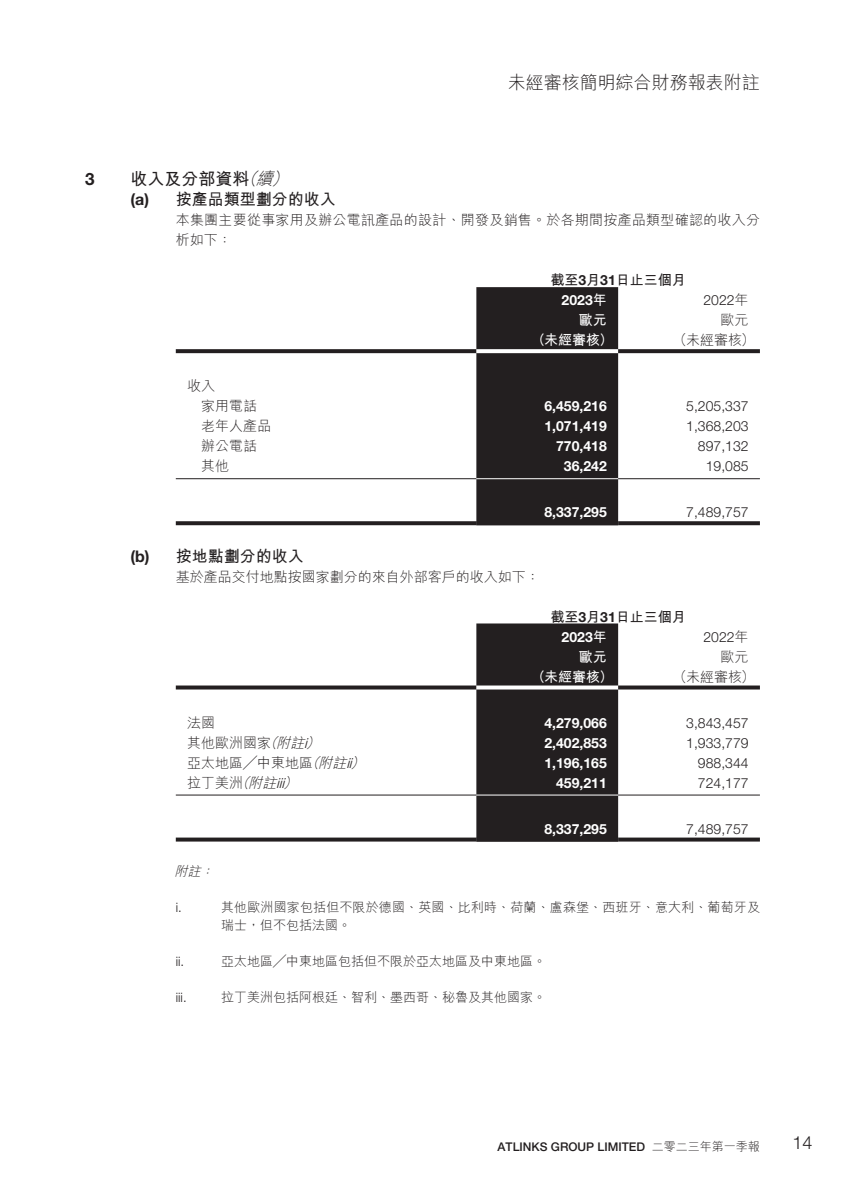
<style>
.page{position:relative;width:845px;height:1191px;background:#fff}
.page>*{position:absolute;margin:0;border:0;box-sizing:border-box;transform-origin:0 0}
.t1{font:300 18px "M Hei HK";color:#231f20}
.t2{font:300 18px "Helvetica Neue LT Std";color:#231f20}
.t3{font:700 17px "M Hei HK";color:#231f20}
.t4{font:700 17px "Helvetica Neue LT Std";color:#231f20}
.t5{font:700 16px "M Hei HK";color:#231f20}
.t6{font:300 14px/20px "M Hei HK";color:#231f20}
.t7{font:700 14px "Helvetica Neue LT Std";color:#fff}
.t8{font:300 14px "Helvetica Neue LT Std";color:#231f20}
.t9{font:300 14px/20px "M Hei HK";letter-spacing:.02em;color:#231f20}
.t10{font:700 14px "M Hei HK";color:#231f20}
.t11{font:700 14px "M Hei HK";color:#fff}
.t12{font:300 13px/18px "M Hei HK";color:#231f20}
.t13{font:300 13px "Helvetica Neue LT Std";color:#231f20}
.t14{font:italic 300 13px "M Hei HK";color:#231f20}
.t15{font:500 12px "Helvetica Neue LT Std";color:#231f20}
.s1{font-weight:300;font-style:italic}
.s2{font-family:"Helvetica Neue LT Std"}
.s3{font-family:"M Hei HK"}
.s4{font-style:italic}
.s5{font-family:"Helvetica Neue LT Std";font-style:italic}
.s6{font-family:"M Hei HK";font-weight:300}
</style>
<div class="page">
<div style="left:476px;top:287px;width:142px;height:234px;background:#231f20"></div>
<svg style="left:176px;top:349px;width:300px;height:4px"></svg>
<svg style="left:476px;top:349px;width:142px;height:4px"></svg>
<svg style="left:618px;top:349px;width:142px;height:4px"></svg>
<hr style="left:176px;top:478px;width:300px;height:1px;background:#231f20">
<hr style="left:476px;top:478px;width:142px;height:1px;background:#fff">
<hr style="left:618px;top:478px;width:142px;height:1px;background:#231f20">
<svg style="left:176px;top:521px;width:300px;height:4px"></svg>
<hr style="left:476px;top:521px;width:142px;height:4px;background:#231f20">
<svg style="left:618px;top:521px;width:142px;height:4px"></svg>
<div style="left:476px;top:623px;width:142px;height:214px;background:#231f20"></div>
<svg style="left:176px;top:685px;width:300px;height:4px"></svg>
<svg style="left:476px;top:685px;width:142px;height:4px"></svg>
<svg style="left:618px;top:685px;width:142px;height:4px"></svg>
<hr style="left:176px;top:794px;width:300px;height:1px;background:#231f20">
<hr style="left:476px;top:794px;width:142px;height:1px;background:#fff">
<hr style="left:618px;top:794px;width:142px;height:1px;background:#231f20">
<svg style="left:176px;top:837px;width:300px;height:4px"></svg>
<hr style="left:476px;top:837px;width:142px;height:4px;background:#231f20">
<svg style="left:618px;top:837px;width:142px;height:4px"></svg>
<h1 class="t1" style="left:508px;top:70px;width:253px">未經審核簡明綜合財務報表附註</h1>
<h2 class="t4" style="left:85px;top:169px;width:11px">3</h2>
<h2 class="t3" style="left:130px;top:167px;width:165px">收入及分部資料<span class="s1">（續）</span></h2>
<p class="t5" style="left:130px;top:188px;width:207px"><span class="s2">(a)</span> 按產品類型劃分的收入</p>
<p class="t9" style="left:176px;top:210px;width:586px">本集團主要從事家用及辦公電訊產品的設計、開發及銷售。於各期間按產品類型確認的收入分析如下：</p>
<p class="t10" style="left:550px;top:270px;width:137px">截至<span class="s2">3</span>月<span class="s2">31</span>日止三個月</p>
<p class="t7" style="left:561px;top:292px;width:47px">2023<span class="s3">年</span></p>
<p class="t8" style="left:703px;top:292px;width:47px">2022<span class="s3">年</span></p>
<p class="t11" style="left:579px;top:310px;width:29px">歐元</p>
<p class="t6" style="left:720px;top:310px;width:29px">歐元</p>
<p class="t11" style="left:531px;top:330px;width:83px">（未經審核）</p>
<p class="t6" style="left:673px;top:330px;width:83px">（未經審核）</p>
<p class="t6" style="left:201px;top:376px;width:57px;text-indent:-14px">收入<br>家用電話</p>
<p class="t7" style="left:544px;top:398px;width:64px">6,459,216</p>
<p class="t8" style="left:686px;top:398px;width:64px">5,205,337</p>
<p class="t6" style="left:201px;top:416px;width:71px">老年人產品</p>
<p class="t7" style="left:544px;top:418px;width:64px">1,071,419</p>
<p class="t8" style="left:686px;top:418px;width:64px">1,368,203</p>
<p class="t6" style="left:201px;top:436px;width:57px">辦公電話</p>
<p class="t7" style="left:556px;top:438px;width:52px">770,418</p>
<p class="t8" style="left:698px;top:438px;width:52px">897,132</p>
<p class="t6" style="left:201px;top:456px;width:29px">其他</p>
<p class="t7" style="left:564px;top:458px;width:44px">36,242</p>
<p class="t8" style="left:706px;top:458px;width:44px">19,085</p>
<p class="t7" style="left:544px;top:504px;width:64px">8,337,295</p>
<p class="t8" style="left:686px;top:504px;width:64px">7,489,757</p>
<p class="t5" style="left:130px;top:544px;width:175px"><span class="s2">(b)</span> 按地點劃分的收入</p>
<p class="t6" style="left:176px;top:566px;width:365px">基於產品交付地點按國家劃分的來自外部客戶的收入如下：</p>
<p class="t10" style="left:550px;top:606px;width:137px">截至<span class="s2">3</span>月<span class="s2">31</span>日止三個月</p>
<p class="t7" style="left:561px;top:628px;width:47px">2023<span class="s3">年</span></p>
<p class="t8" style="left:703px;top:628px;width:47px">2022<span class="s3">年</span></p>
<p class="t11" style="left:579px;top:646px;width:29px">歐元</p>
<p class="t6" style="left:720px;top:646px;width:29px">歐元</p>
<p class="t11" style="left:531px;top:666px;width:83px">（未經審核）</p>
<p class="t6" style="left:673px;top:666px;width:83px">（未經審核）</p>
<p class="t6" style="left:187px;top:712px;width:29px">法國</p>
<p class="t7" style="left:544px;top:714px;width:64px">4,279,066</p>
<p class="t8" style="left:686px;top:714px;width:64px">3,843,457</p>
<p class="t6" style="left:187px;top:732px;width:139px">其他歐洲國家<span class="s4">（附註</span><span class="s5">i</span><span class="s4">）</span></p>
<p class="t7" style="left:544px;top:734px;width:64px">2,402,853</p>
<p class="t8" style="left:686px;top:734px;width:64px">1,933,779</p>
<p class="t6" style="left:187px;top:752px;width:184px">亞太地區╱中東地區<span class="s4">（附註</span><span class="s5">ii</span><span class="s4">）</span></p>
<p class="t7" style="left:544px;top:754px;width:64px">1,196,165</p>
<p class="t8" style="left:698px;top:754px;width:52px">988,344</p>
<p class="t6" style="left:187px;top:772px;width:116px">拉丁美洲<span class="s4">（附註</span><span class="s5">iii</span><span class="s4">）</span></p>
<p class="t7" style="left:556px;top:774px;width:52px">459,211</p>
<p class="t8" style="left:698px;top:774px;width:52px">724,177</p>
<p class="t7" style="left:544px;top:820px;width:64px">8,337,295</p>
<p class="t8" style="left:686px;top:820px;width:64px">7,489,757</p>
<p class="t14" style="left:174px;top:862px;width:45px">附註：</p>
<p class="t13" style="left:176px;top:899px;width:8px">i.</p>
<p class="t12" style="left:221px;top:897px;width:540px">其他歐洲國家包括但不限於德國、英國、比利時、荷蘭、盧森堡、西班牙、意大利、葡萄牙及瑞士，但不包括法國。</p>
<p class="t13" style="left:176px;top:953px;width:10px">ii.</p>
<p class="t12" style="left:221px;top:951px;width:326px">亞太地區╱中東地區包括但不限於亞太地區及中東地區。</p>
<p class="t13" style="left:176px;top:989px;width:12px">iii.</p>
<p class="t12" style="left:221px;top:987px;width:326px">拉丁美洲包括阿根廷、智利、墨西哥、秘魯及其他國家。</p>
<p class="t15" style="left:497px;top:1139px;width:264px">ATLINKS GROUP LIMITED <span class="s6">二零二三年第一季報</span></p>
<h1 class="t2" style="left:792px;top:1131px;width:22px">14</h1>
</div>
